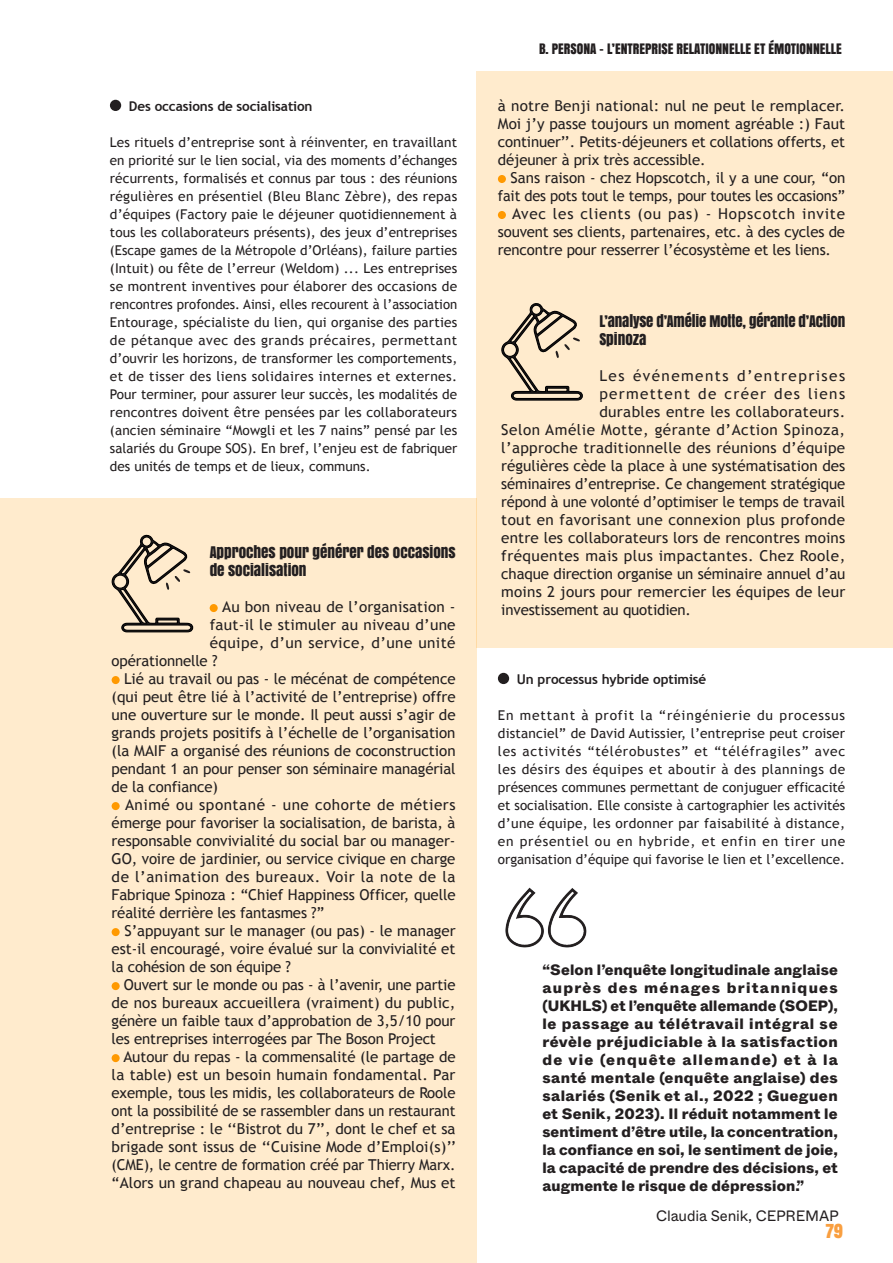
<style>
.page{position:relative;width:893px;height:1263px;background:#fff}
.page>*{position:absolute;margin:0;border:0;box-sizing:border-box;transform-origin:0 0}
.t1{font:18px "Anton";color:#f99f40}
.texte_de_labeur{font:15px/18px "Trebuchet MS";letter-spacing:-.005em;color:#231f20;text-align:justify}
.whyte_exergue{font:800 15px/18px "Whyte";letter-spacing:.01em;color:#231f20;text-align:justify}
.whyte_exergue-2{font:15px/18px "Anton";color:#231f20}
.texte_de_labeur-2{font:15px "Trebuchet MS";letter-spacing:.02em;color:#231f20}
.texte_de_labeur-3{font:15px "Trebuchet MS";letter-spacing:.025em;color:#231f20}
.texte_de_labeur-4{font:15px "Trebuchet MS";letter-spacing:.03em;color:#231f20}
.texte_de_labeur-5{font:15px "Trebuchet MS";letter-spacing:.035em;color:#231f20}
.texte_de_labeur-6{font:15px "Trebuchet MS";letter-spacing:.015em;color:#231f20}
.texte_de_labeur-7{font:15px "Trebuchet MS";letter-spacing:.095em;color:#231f20}
.texte_de_labeur-8{font:15px "Trebuchet MS";letter-spacing:.085em;color:#231f20}
.whyte_exergue-3{font:15px "Whyte";letter-spacing:-.01em;color:#231f20}
.texte_de_labeur-9{font:13.5px/18px "Trebuchet MS";color:#231f20;text-align:justify}
.texte_de_labeur-10{font:700 13.5px "Trebuchet MS";letter-spacing:-.01em;color:#231f20}
.t2{font:13.5px "Anton";color:#231f20}
</style>
<div class="page">
<div style="left:476px;top:72px;width:417px;height:576px;background:#ffebcd"></div>
<img style="left:505px;top:887px;width:82px;height:61px">
<div style="left:110px;top:100px;width:11px;height:11px;background:#231f20;border-radius:50%"></div>
<div style="left:498px;top:673px;width:11px;height:11px;background:#231f20;border-radius:50%"></div>
<div style="left:498px;top:175px;width:8px;height:8px;background:#f90;border-radius:50%"></div>
<div style="left:498px;top:211px;width:8px;height:8px;background:#f90;border-radius:50%"></div>
<div style="left:0;top:499px;width:476px;height:764px;background:#ffebcd"></div>
<div style="left:210px;top:604px;width:8px;height:8px;background:#f90;border-radius:50%"></div>
<div style="left:112px;top:676px;width:8px;height:8px;background:#f90;border-radius:50%"></div>
<div style="left:112px;top:802px;width:8px;height:8px;background:#f90;border-radius:50%"></div>
<div style="left:112px;top:928px;width:8px;height:8px;background:#f90;border-radius:50%"></div>
<div style="left:112px;top:982px;width:8px;height:8px;background:#f90;border-radius:50%"></div>
<div style="left:112px;top:1054px;width:8px;height:8px;background:#f90;border-radius:50%"></div>
<svg style="left:111px;top:534px;width:83px;height:99px"></svg>
<svg style="left:501px;top:303px;width:82px;height:98px"></svg>
<p class="texte_de_labeur-10" style="left:129px;top:98px;width:185px">Des occasions de socialisation</p>
<p class="texte_de_labeur-9" style="left:110px;top:133px;width:349px">Les rituels d’entreprise sont à réinventer, en travaillant en priorité sur le lien social, via des moments d’échanges récurrents, formalisés et connus par tous : des réunions régulières en présentiel (Bleu Blanc Zèbre), des repas d’équipes (Factory paie le déjeuner quotidiennement à tous les collaborateurs présents), des jeux d’entreprises (Escape games de la Métropole d’Orléans), failure parties (Intuit) ou fête de l’erreur (Weldom) ... Les entreprises se montrent inventives pour élaborer des occasions de rencontres profondes. Ainsi, elles recourent à l’association Entourage, spécialiste du lien, qui organise des parties de pétanque avec des grands précaires, permettant d’ouvrir les horizons, de transformer les comportements, et de tisser des liens solidaires internes et externes.<br>Pour terminer, pour assurer leur succès, les modalités de rencontres doivent être pensées par les collaborateurs (ancien séminaire “Mowgli et les 7 nains” pensé par les salariés du Groupe SOS). En bref, l’enjeu est de fabriquer des unités de temps et de lieux, communs.</p>
<p class="whyte_exergue-2" style="left:210px;top:543px;width:247px">APPROCHES POUR GÉNÉRER DES OCCASIONS<br>DE SOCIALISATION</p>
<p class="texte_de_labeur" style="left:222px;top:598px;width:235px">Au bon niveau de l’organisation -</p>
<p class="texte_de_labeur-2" style="left:210px;top:616px;width:247px">faut-il le stimuler au niveau d’une</p>
<p class="texte_de_labeur-4" style="left:210px;top:634px;width:247px">équipe, d’un service, d’une unité</p>
<p class="texte_de_labeur" style="left:112px;top:652px;width:107px">opérationnelle ?</p>
<p class="texte_de_labeur" style="left:112px;top:670px;width:346px;text-indent:13px">Lié au travail ou pas - le mécénat de compétence (qui peut être lié à l’activité de l’entreprise) offre une ouverture sur le monde. Il peut aussi s’agir de grands projets positifs à l’échelle de l’organisation (la MAIF a organisé des réunions de coconstruction pendant 1 an pour penser son séminaire managérial de la confiance)</p>
<p class="texte_de_labeur" style="left:112px;top:796px;width:345px;text-indent:13px">Animé ou spontané - une cohorte de métiers émerge pour favoriser la socialisation, de barista, à responsable convivialité du social bar ou manager-GO, voire de jardinier, ou service civique en charge de l’animation des bureaux. Voir la note de la Fabrique Spinoza : “Chief Happiness Officer, quelle réalité derrière les fantasmes ?”</p>
<p class="texte_de_labeur" style="left:112px;top:922px;width:346px;text-indent:13px">S’appuyant sur le manager (ou pas) - le manager est-il encouragé, voire évalué sur la convivialité et la cohésion de son équipe ?</p>
<p class="texte_de_labeur" style="left:112px;top:976px;width:345px;text-indent:12px">Ouvert sur le monde ou pas - à l’avenir, une partie de nos bureaux accueillera (vraiment) du public, génère un faible taux d’approbation de 3,5/10 pour les entreprises interrogées par The Boson Project</p>
<p class="texte_de_labeur" style="left:112px;top:1048px;width:346px;text-indent:12px">Autour du repas - la commensalité (le partage de la table) est un besoin humain fondamental. Par exemple, tous les midis, les collaborateurs de Roole ont la possibilité de se rassembler dans un restaurant d’entreprise : le ‘‘Bistrot du 7’’, dont le chef et sa brigade sont issus de ‘‘Cuisine Mode d’Emploi(s)’’ (CME), le centre de formation créé par Thierry Marx. “Alors un grand chapeau au nouveau chef, Mus et</p>
<p class="t2" style="left:539px;top:38px;width:304px">B. PERSONA – L’ENTREPRISE RELATIONNELLE ET ÉMOTIONNELLE</p>
<p class="texte_de_labeur" style="left:498px;top:97px;width:349px">à notre Benji national: nul ne peut le remplacer.<br>Moi j’y passe toujours un moment agréable :) Faut continuer’’. Petits-déjeuners et collations offerts, et déjeuner à prix très accessible.</p>
<p class="texte_de_labeur" style="left:498px;top:169px;width:349px;text-align:right">Sans raison - chez Hopscotch, il y a une cour, “on fait des pots tout le temps, pour toutes les occasions”</p>
<p class="texte_de_labeur" style="left:498px;top:205px;width:349px;text-indent:14px">Avec les clients (ou pas) - Hopscotch invite souvent ses clients, partenaires, etc. à des cycles de rencontre pour resserrer l’écosystème et les liens.</p>
<p class="whyte_exergue-2" style="left:599px;top:312px;width:247px">L’ANALYSE D’AMÉLIE MOTTE, GÉRANTE D’ACTION<br>SPINOZA</p>
<p class="texte_de_labeur-7" style="left:599px;top:367px;width:247px">Les événements d’entreprises</p>
<p class="texte_de_labeur-8" style="left:599px;top:385px;width:247px">permettent de créer des liens</p>
<p class="texte_de_labeur-3" style="left:599px;top:403px;width:247px">durables entre les collaborateurs.</p>
<p class="texte_de_labeur-5" style="left:501px;top:421px;width:345px">Selon Amélie Motte, gérante d’Action Spinoza,</p>
<p class="texte_de_labeur-2" style="left:501px;top:439px;width:345px">l’approche traditionnelle des réunions d’équipe</p>
<p class="texte_de_labeur" style="left:501px;top:457px;width:345px">régulières cède la place à une systématisation des</p>
<p class="texte_de_labeur" style="left:501px;top:475px;width:345px">séminaires d’entreprise. Ce changement stratégique</p>
<p class="texte_de_labeur" style="left:501px;top:493px;width:345px">répond à une volonté d’optimiser le temps de travail</p>
<p class="texte_de_labeur-3" style="left:501px;top:511px;width:345px">tout en favorisant une connexion plus profonde</p>
<p class="texte_de_labeur" style="left:501px;top:529px;width:345px">entre les collaborateurs lors de rencontres moins</p>
<p class="texte_de_labeur-4" style="left:501px;top:547px;width:346px">fréquentes mais plus impactantes. Chez Roole,</p>
<p class="texte_de_labeur" style="left:501px;top:565px;width:346px">chaque direction organise un séminaire annuel d’au</p>
<p class="texte_de_labeur-6" style="left:501px;top:583px;width:346px">moins 2 jours pour remercier les équipes de leur</p>
<p class="texte_de_labeur" style="left:501px;top:601px;width:191px">investissement au quotidien.</p>
<p class="texte_de_labeur-10" style="left:517px;top:671px;width:191px">Un processus hybride optimisé</p>
<p class="texte_de_labeur-9" style="left:498px;top:706px;width:349px">En mettant à profit la “réingénierie du processus distanciel” de David Autissier, l’entreprise peut croiser les activités “télérobustes” et “téléfragiles” avec les désirs des équipes et aboutir à des plannings de présences communes permettant de conjuguer efficacité et socialisation. Elle consiste à cartographier les activités d’une équipe, les ordonner par faisabilité à distance, en présentiel ou en hybride, et enfin en tirer une organisation d’équipe qui favorise le lien et l’excellence.</p>
<p class="whyte_exergue" style="left:542px;top:960px;width:297px">“Selon l’enquête longitudinale anglaise auprès des ménages britanniques (UKHLS) et l’enquête allemande (SOEP), le passage au télétravail intégral se révèle préjudiciable à la satisfaction de vie (enquête allemande) et à la santé mentale (enquête anglaise) des salariés (Senik et al., 2022 ; Gueguen et Senik, 2023). Il réduit notamment le sentiment d’être utile, la concentration, la confiance en soi, le sentiment de joie, la capacité de prendre des décisions, et augmente le risque de dépression.”</p>
<p class="whyte_exergue-3" style="left:656px;top:1204px;width:184px">Claudia Senik, CEPREMAP</p>
<p class="t1" style="left:826px;top:1216px;width:19px">79</p>
</div>
